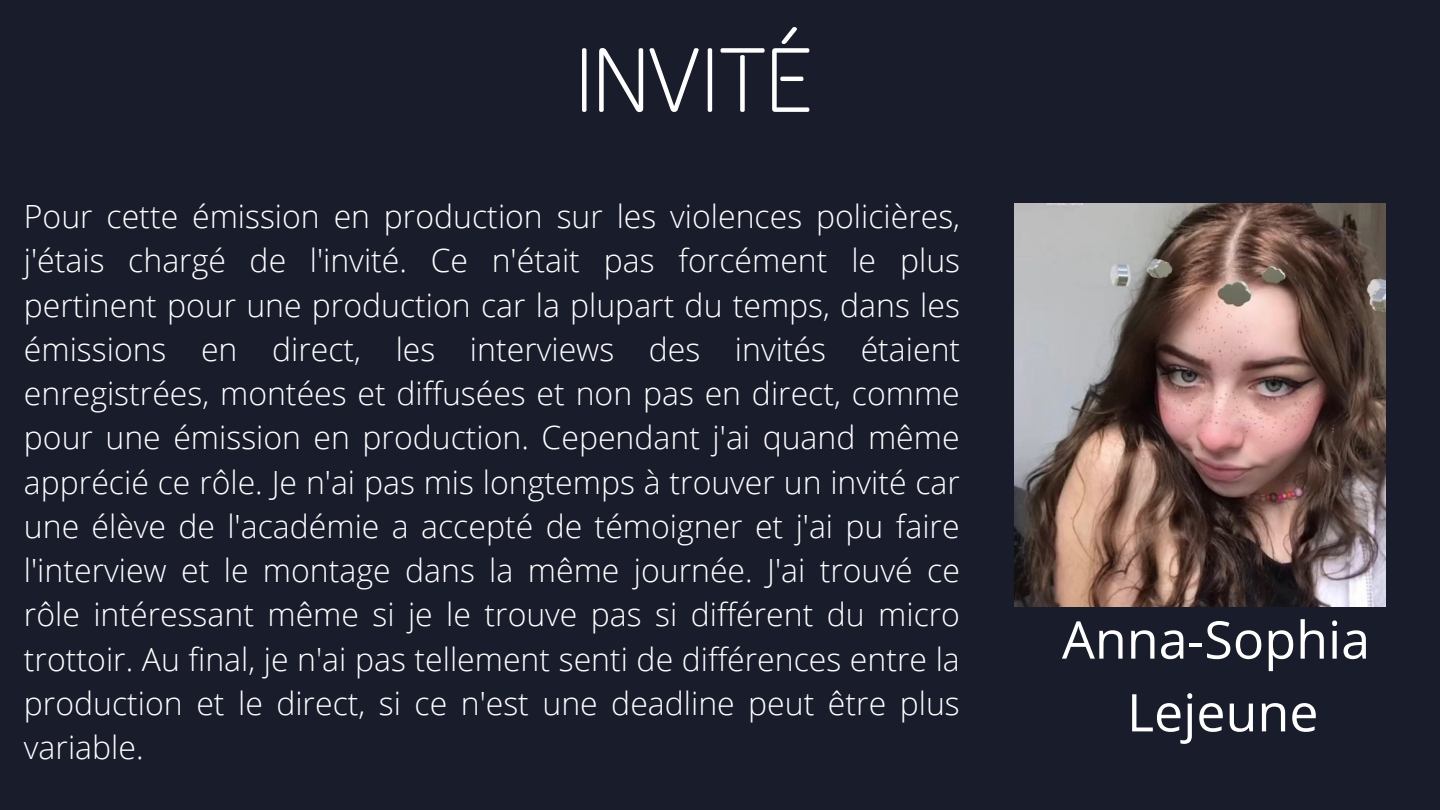
<style>
.page{position:relative;width:1440px;height:810px;background:#191c2b}
.page>*{position:absolute;margin:0;border:0;box-sizing:border-box;transform-origin:0 0}
.t1{font:91px "Text Me One";letter-spacing:.01em;color:#fff}
.t2{font:52px "Open Sans";color:#fff}
.t3{font:300 32px/44.2px "Open Sans";color:#fff;text-align:justify}
</style>
<div class="page">
<img style="left:1015px;top:204px;width:370px;height:402px">
<p class="t1" style="left:575px;top:25px;width:238px">INVITÉ</p>
<p class="t3" style="left:24px;top:194px;width:938px">Pour cette émission en production sur les violences policières, j'étais chargé de l'invité. Ce n'était pas forcément le plus pertinent pour une production car la plupart du temps, dans les émissions en direct, les interviews des invités étaient enregistrées, montées et diffusées et non pas en direct, comme pour une émission en production. Cependant j'ai quand même apprécié ce rôle. Je n'ai pas mis longtemps à trouver un invité car une élève de l'académie a accepté de témoigner et j'ai pu faire l'interview et le montage dans la même journée. J'ai trouvé ce rôle intéressant même si je le trouve pas si différent du micro trottoir. Au final, je n'ai pas tellement senti de différences entre la production et le direct, si ce n'est une deadline peut être plus variable.</p>
<p class="t2" style="left:1062px;top:603px;width:310px">Anna-Sophia</p>
<p class="t2" style="left:1127px;top:676px;width:193px">Lejeune</p>
</div>
